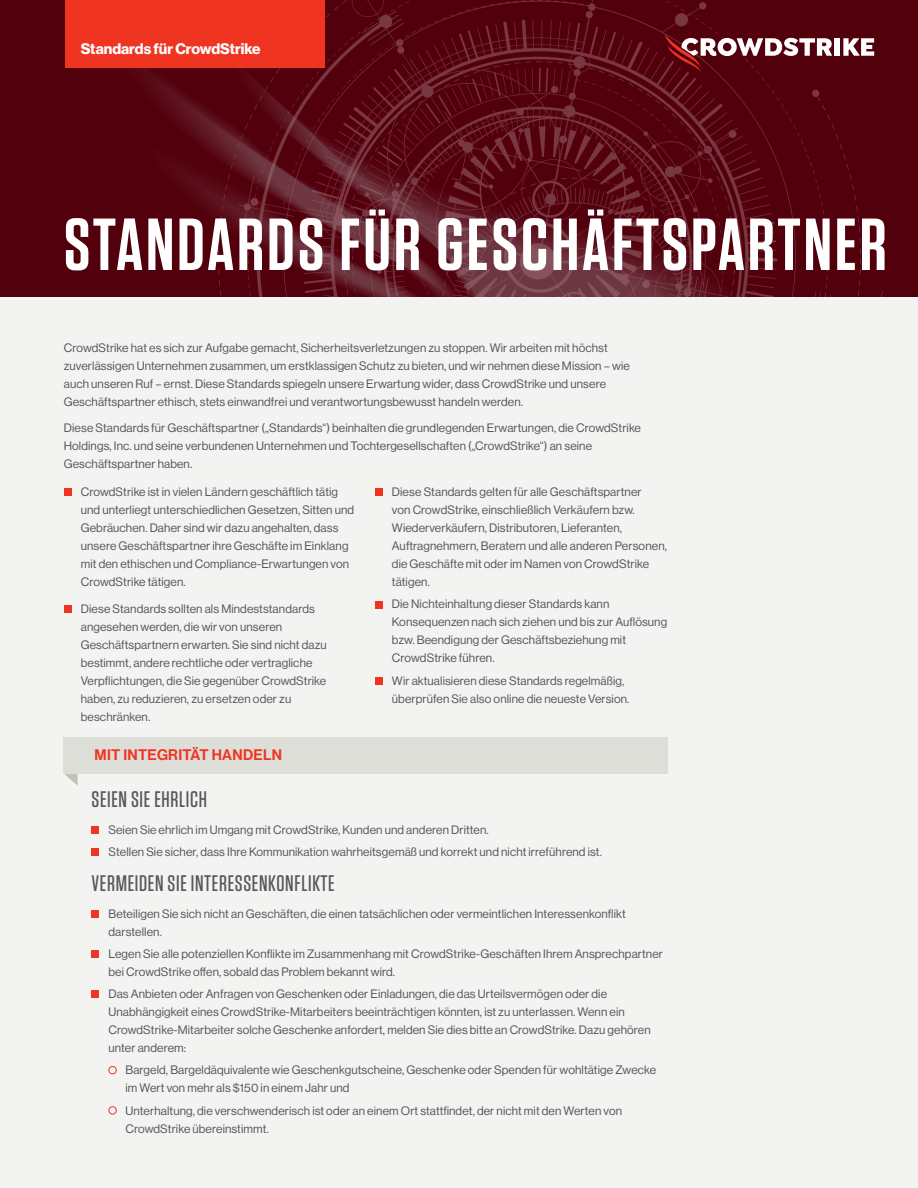
<style>
.page{position:relative;width:918px;height:1188px;background:#f3f3f1}
.page>*{position:absolute;margin:0;border:0;box-sizing:border-box;transform-origin:0 0}
.t1{font:600 73.5px "Tungsten";letter-spacing:.04em;color:#fff}
.t2{font:500 22.5px "Tungsten";letter-spacing:.03em;color:#57585a}
.t3{font:700 15px "Haas Grot Disp 75";color:#fff}
.t4{font:500 15px "Haas Grot Disp 65";letter-spacing:.02em;color:#ef3522}
._6_text{font:12px/18px "Haas Grot Disp 55 Roman";letter-spacing:.01em;color:#57585a}
</style>
<div class="page">
<div style="left:0;top:0;width:918px;height:297px;background:#53000d"></div>
<img style="left:148px;top:0;width:735px;height:297px">
<div style="left:65px;top:0;width:259px;height:68px;background:#ef3522"></div>
<div style="left:835px;top:38px;width:5px;height:18px;background:#fff"></div>
<svg style="left:843px;top:38px;width:31px;height:18px"></svg>
<svg style="left:665px;top:35px;width:167px;height:37px"></svg>
<svg style="left:65px;top:774px;width:13px;height:12px"></svg>
<div style="left:64px;top:738px;width:604px;height:36px;background:#deded8"></div>
<div style="left:92px;top:826px;width:7px;height:8px;background:#ef3522"></div>
<div style="left:92px;top:848px;width:7px;height:8px;background:#ef3522"></div>
<div style="left:92px;top:910px;width:7px;height:8px;background:#ef3522"></div>
<div style="left:92px;top:950px;width:7px;height:8px;background:#ef3522"></div>
<div style="left:92px;top:991px;width:7px;height:7px;background:#ef3522"></div>
<div style="left:109px;top:1066px;width:8px;height:8px;border:1px solid #ef3522;border-radius:50%"></div>
<div style="left:109px;top:1106px;width:8px;height:9px;border:1px solid #ef3522;border-radius:50%"></div>
<div style="left:64px;top:489px;width:7px;height:7px;background:#ef3522"></div>
<div style="left:64px;top:605px;width:7px;height:8px;background:#ef3522"></div>
<div style="left:375px;top:489px;width:7px;height:7px;background:#ef3522"></div>
<div style="left:375px;top:601px;width:7px;height:7px;background:#ef3522"></div>
<div style="left:375px;top:677px;width:7px;height:8px;background:#ef3522"></div>
<p class="t3" style="left:81px;top:39px;width:181px">Standards für CrowdStrike</p>
<p class="t1" style="left:64px;top:206px;width:824px">STANDARDS FÜR GESCHÄFTSPARTNER</p>
<p class="_6_text" style="left:64px;top:339px;width:568px">CrowdStrike hat es sich zur Aufgabe gemacht, Sicherheitsverletzungen zu stoppen. Wir arbeiten mit höchst zuverlässigen Unternehmen zusammen, um erstklassigen Schutz zu bieten, und wir nehmen diese Mission – wie auch unseren Ruf – ernst. Diese Standards spiegeln unsere Erwartung wider, dass CrowdStrike und unsere Geschäftspartner ethisch, stets einwandfrei und verantwortungsbewusst handeln werden.</p>
<p class="_6_text" style="left:64px;top:419px;width:579px">Diese Standards für Geschäftspartner („Standards“) beinhalten die grundlegenden Erwartungen, die CrowdStrike<br>Holdings, Inc. und seine verbundenen Unternehmen und Tochtergesellschaften („CrowdStrike“) an seine<br>Geschäftspartner haben.</p>
<p class="_6_text" style="left:81px;top:483px;width:275px">CrowdStrike ist in vielen Ländern geschäftlich tätig und unterliegt unterschiedlichen Gesetzen, Sitten und Gebräuchen. Daher sind wir dazu angehalten, dass unsere Geschäftspartner ihre Geschäfte im Einklang mit den ethischen und Compliance-Erwartungen von CrowdStrike tätigen.</p>
<p class="_6_text" style="left:81px;top:599px;width:247px">Diese Standards sollten als Mindeststandards angesehen werden, die wir von unseren Geschäftspartnern erwarten. Sie sind nicht dazu bestimmt, andere rechtliche oder vertragliche Verpflichtungen, die Sie gegenüber CrowdStrike haben, zu reduzieren, zu ersetzen oder zu beschränken.</p>
<p class="_6_text" style="left:392px;top:483px;width:277px">Diese Standards gelten für alle Geschäftspartner<br>von CrowdStrike, einschließlich Verkäufern bzw.<br>Wiederverkäufern, Distributoren, Lieferanten, Auftragnehmern, Beratern und alle anderen Personen, die Geschäfte mit oder im Namen von CrowdStrike tätigen.</p>
<p class="_6_text" style="left:392px;top:595px;width:277px">Die Nichteinhaltung dieser Standards kann Konsequenzen nach sich ziehen und bis zur Auflösung bzw. Beendigung der Geschäftsbeziehung mit CrowdStrike führen.</p>
<p class="_6_text" style="left:392px;top:671px;width:239px">Wir aktualisieren diese Standards regelmäßig, überprüfen Sie also online die neueste Version.</p>
<p class="t4" style="left:94px;top:747px;width:189px">MIT INTEGRITÄT HANDELN</p>
<p class="t2" style="left:92px;top:787px;width:117px">SEIEN SIE EHRLICH</p>
<p class="_6_text" style="left:109px;top:820px;width:382px">Seien Sie ehrlich im Umgang mit CrowdStrike, Kunden und anderen Dritten.</p>
<p class="_6_text" style="left:109px;top:843px;width:495px">Stellen Sie sicher, dass Ihre Kommunikation wahrheitsgemäß und korrekt und nicht irreführend ist.</p>
<p class="t2" style="left:92px;top:871px;width:245px">VERMEIDEN SIE INTERESSENKONFLIKTE</p>
<p class="_6_text" style="left:109px;top:904px;width:519px">Beteiligen Sie sich nicht an Geschäften, die einen tatsächlichen oder vermeintlichen Interessenkonflikt darstellen.</p>
<p class="_6_text" style="left:109px;top:945px;width:556px">Legen Sie alle potenziellen Konflikte im Zusammenhang mit CrowdStrike-Geschäften Ihrem Ansprechpartner bei CrowdStrike offen, sobald das Problem bekannt wird.</p>
<p class="_6_text" style="left:109px;top:985px;width:544px">Das Anbieten oder Anfragen von Geschenken oder Einladungen, die das Urteilsvermögen oder die Unabhängigkeit eines CrowdStrike-Mitarbeiters beeinträchtigen könnten, ist zu unterlassen. Wenn ein CrowdStrike-Mitarbeiter solche Geschenke anfordert, melden Sie dies bitte an CrowdStrike. Dazu gehören unter anderem:</p>
<p class="_6_text" style="left:126px;top:1061px;width:532px">Bargeld, Bargeldäquivalente wie Geschenkgutscheine, Geschenke oder Spenden für wohltätige Zwecke im Wert von mehr als $150 in einem Jahr und</p>
<p class="_6_text" style="left:126px;top:1101px;width:498px">Unterhaltung, die verschwenderisch ist oder an einem Ort stattfindet, der nicht mit den Werten von<br>CrowdStrike übereinstimmt.</p>
</div>
